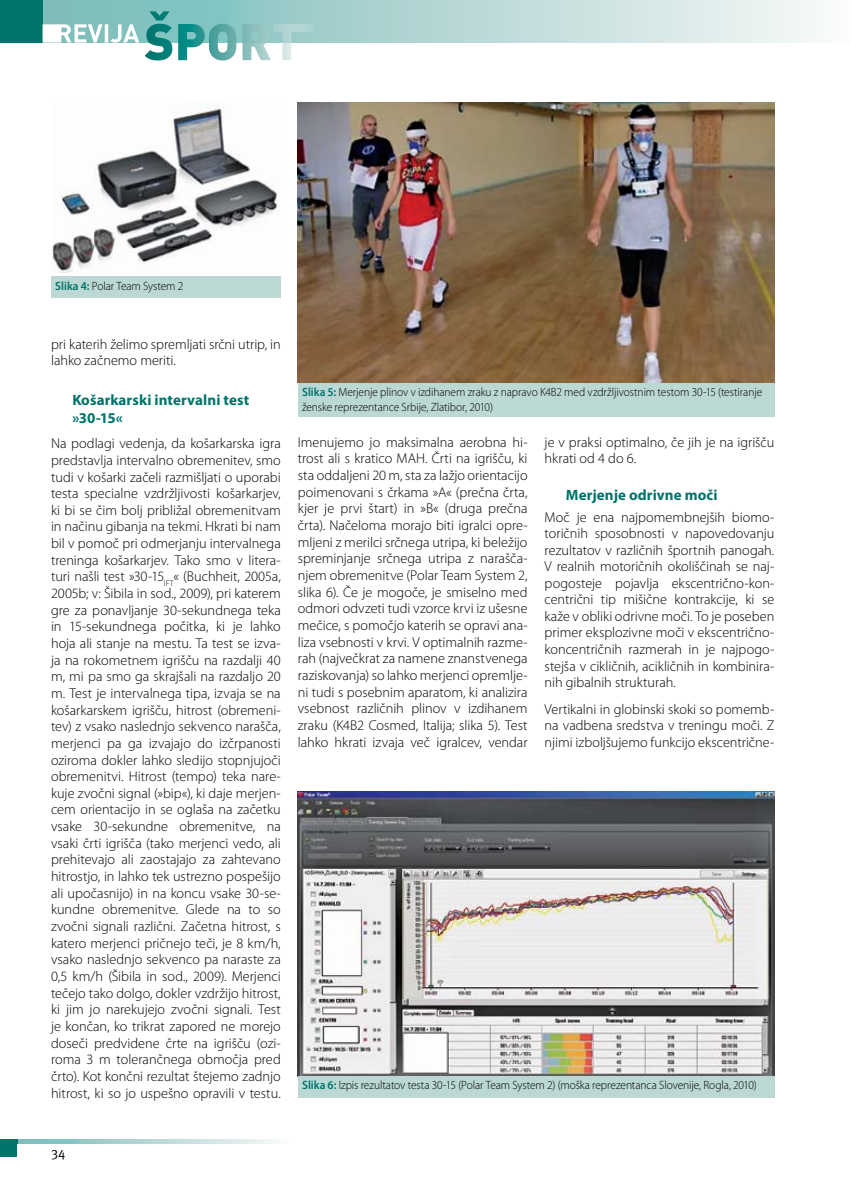
<style>
.page{position:relative;width:851px;height:1191px;background:#fff}
.page>*{position:absolute;margin:0;border:0;box-sizing:border-box;transform-origin:0 0}
.t1{font:700 15px/18.1px "Myriad Pro";letter-spacing:.005em;color:#00746a}
.t2{font:300 14.25px/16.6px "Myriad Pro";letter-spacing:-.005em;color:#000;text-align:justify}
.t3{font:13.5px "Meta Pro";color:#000}
.t4{font:300 12px/15px "Myriad Pro";letter-spacing:-.005em;color:#000;scale:.95 1}
.s1{font-weight:600;color:#00746a}
</style>
<div class="page">
<div style="left:0;top:0;width:850px;height:43px;background:linear-gradient(to right,#69b5b2,#f9f8f8)"></div>
<div style="left:0;top:0;width:43px;height:43px;background:#00746a"></div>
<div style="left:0;top:1140px;width:289px;height:17px;background:linear-gradient(to right,#6bb7b3,#f9f8f8)"></div>
<svg style="left:145px;top:11px;width:170px;height:49px"></svg>
<svg style="left:43px;top:24px;width:96px;height:19px"></svg>
<div style="left:0;top:1140px;width:17px;height:17px;background:#00746a"></div>
<div style="left:17px;top:1144px;width:272px;height:13px;background:#fff"></div>
<div style="left:51px;top:276px;width:230px;height:22px;background:#bbd8d5"></div>
<img style="left:52px;top:102px;width:225px;height:170px">
<div style="left:298px;top:383px;width:476px;height:34px;background:#bbd8d5"></div>
<img style="left:298px;top:791px;width:476px;height:285px">
<div style="left:298px;top:1076px;width:476px;height:21px;background:#bbd8d5"></div>
<img style="left:298px;top:102px;width:476px;height:281px">
<p class="t4" style="left:55px;top:278px;width:136px"><span class="s1">Slika 4:</span> Polar Team System 2</p>
<p class="t2" style="left:51px;top:336px;width:231px">pri katerih želimo spremljati srčni utrip, in lahko začnemo meriti.</p>
<p class="t1" style="left:72px;top:391px;width:178px">Košarkarski intervalni test »30-15«</p>
<p class="t2" style="left:51px;top:435px;width:231px">Na podlagi vedenja, da košarkarska igra predstavlja intervalno obremenitev, smo tudi v košarki začeli razmišljati o uporabi testa specialne vzdržljivosti košarkarjev, ki bi se čim bolj približal obremenitvam in načinu gibanja na tekmi. Hkrati bi nam bil v pomoč pri odmerjanju intervalnega treninga košarkarjev. Tako smo v litera&shy;turi našli test »30-15<sub>IFT</sub>« (Buchheit, 2005a, 2005b; v: Šibila in sod., 2009), pri katerem gre za ponavljanje 30-sekundnega teka in 15-sekundnega počitka, ki je lahko hoja ali stanje na mestu. Ta test se izva&shy;ja na rokometnem igrišču na razdalji 40 m, mi pa smo ga skrajšali na razdaljo 20 m. Test je intervalnega tipa, izvaja se na košarkarskem igrišču, hitrost (obremeni&shy;tev) z vsako naslednjo sekvenco narašča, merjenci pa ga izvajajo do izčrpanosti oziroma dokler lahko sledijo stopnjujoči obremenitvi. Hitrost (tempo) teka nare&shy;kuje zvočni signal (»bip«), ki daje merjen&shy;cem orientacijo in se oglaša na začetku vsake 30-sekundne obremenitve, na vsaki črti igrišča (tako merjenci vedo, ali prehitevajo ali zaostajajo za zahtevano hitrostjo, in lahko tek ustrezno pospešijo ali upočasnijo) in na koncu vsake 30-se&shy;kundne obremenitve. Glede na to so zvočni signali različni. Začetna hitrost, s katero merjenci pričnejo teči, je 8 km/h, vsako naslednjo sekvenco pa naraste za 0,5 km/h (Šibila in sod., 2009). Merjenci tečejo tako dolgo, dokler vzdržijo hitrost, ki jim jo narekujejo zvočni signali. Test je končan, ko trikrat zapored ne morejo doseči predvidene črte na igrišču (ozi&shy;roma 3 m tolerančnega območja pred črto). Kot končni rezultat štejemo zadnjo hitrost, ki so jo uspešno opravili v testu.</p>
<p class="t2" style="left:298px;top:434px;width:231px">Imenujemo jo maksimalna aerobna hi&shy;trost ali s kratico MAH. Črti na igrišču, ki sta oddaljeni 20 m, sta za lažjo orientacijo poimenovani s črkama »A« (prečna črta, kjer je prvi štart) in »B« (druga prečna črta). Načeloma morajo biti igralci opre&shy;mljeni z merilci srčnega utripa, ki beležijo spreminjanje srčnega utripa z narašča&shy;njem obremenitve (Polar Team System 2, slika 6). Če je mogoče, je smiselno med odmori odvzeti tudi vzorce krvi iz ušesne mečice, s pomočjo katerih se opravi ana&shy;liza vsebnosti v krvi. V optimalnih razme&shy;rah (največkrat za namene znanstvenega raziskovanja) so lahko merjenci opremlje&shy;ni tudi s posebnim aparatom, ki analizira vsebnost različnih plinov v izdihanem zraku (K4B2 Cosmed, Italija; slika 5). Test lahko hkrati izvaja več igralcev, vendar</p>
<p class="t2" style="left:544px;top:434px;width:231px">je v praksi optimalno, če jih je na igrišču hkrati od 4 do 6.</p>
<p class="t4" style="left:302px;top:385px;width:486px"><span class="s1">Slika 5:</span> Merjenje plinov v izdihanem zraku z napravo K4B2 med vzdržljivostnim testom 30-15 (testiranje ženske reprezentance Srbije, Zlatibor, 2010)</p>
<p class="t1" style="left:566px;top:486px;width:153px">Merjenje odrivne moči</p>
<p class="t2" style="left:544px;top:509px;width:231px">Moč je ena najpomembnejših biomo&shy;toričnih sposobnosti v napovedovanju rezultatov v različnih športnih panogah.<br>V realnih motoričnih okoliščinah se naj&shy;pogosteje pojavlja ekscentrično-kon&shy;centrični tip mišične kontrakcije, ki se kaže v obliki odrivne moči. To je poseben primer eksplozivne moči v ekscentrično&shy;koncentričnih razmerah in je najpogo&shy;stejša v cikličnih, acikličnih in kombinira&shy;nih gibalnih strukturah.</p>
<p class="t2" style="left:544px;top:700px;width:231px">Vertikalni in globinski skoki so pomemb&shy;na vadbena sredstva v treningu moči. Z njimi izboljšujemo funkcijo ekscentrične-</p>
<p class="t4" style="left:302px;top:1078px;width:480px"><span class="s1">Slika 6:</span> Izpis rezultatov testa 30-15 (Polar Team System 2) (moška reprezentanca Slovenije, Rogla, 2010)</p>
<p class="t3" style="left:51px;top:1144px;width:16px">34</p>
</div>
